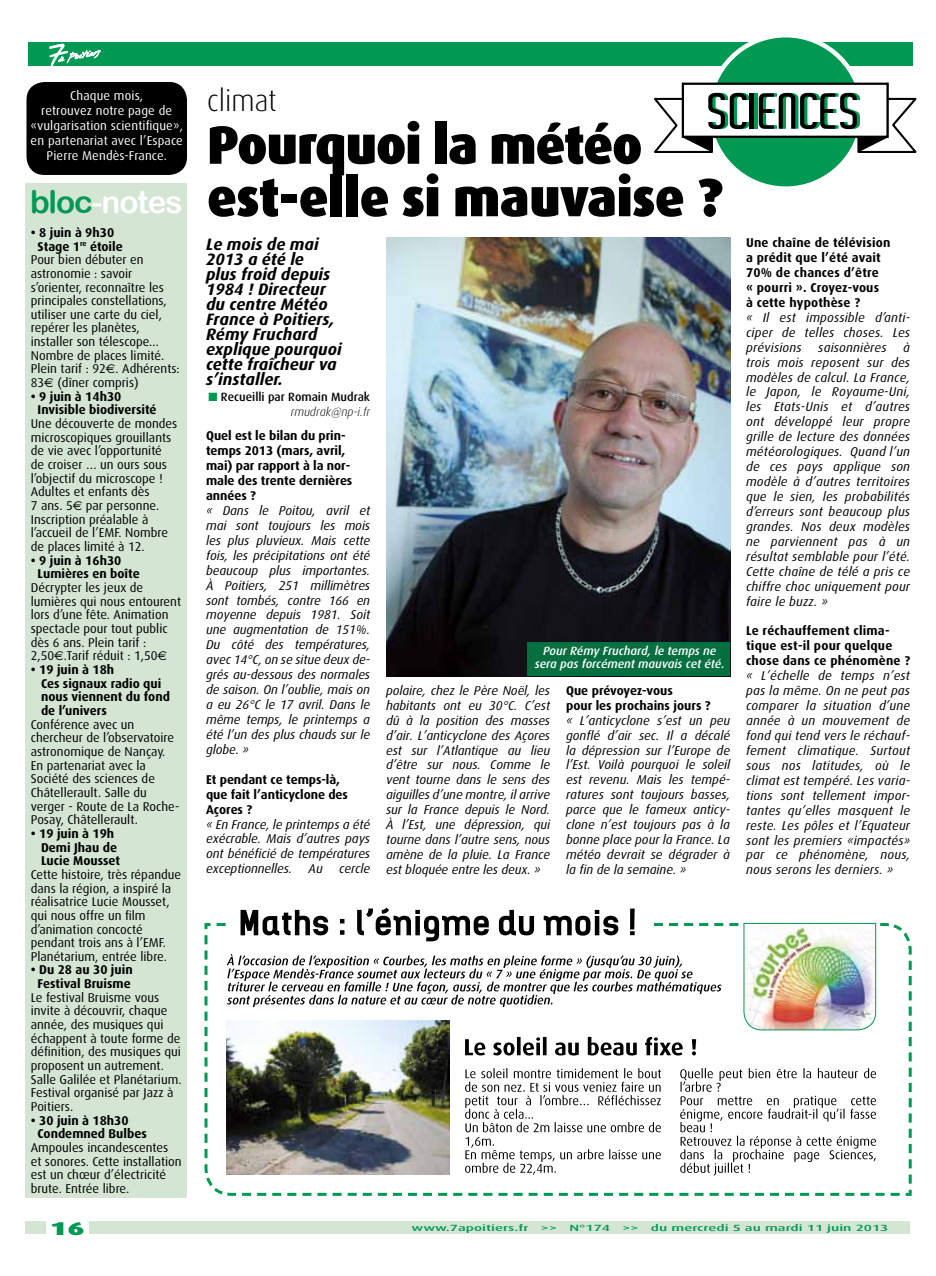
<style>
.page{position:relative;width:936px;height:1276px;background:#fff}
.page>*{position:absolute;margin:0;border:0;box-sizing:border-box;transform-origin:0 0}
.t1{font:900 54px/52.5px "Dax";letter-spacing:-.02em;color:#000;scale:.95 1}
.t2{font:300 30px "Dax";color:#000;scale:.95 1}
.t3{font:900 18.6px "Dax";color:#009953;scale:1.54 1}
.t4{font:italic 700 16.5px/15px "Dax";color:#000}
.t5{font:italic 12.75px/15px "Dax";color:#000;text-align:justify}
.t6{font:12.75px/13.6px "Dax";color:#000}
.t7{font:700 12.75px/15px "Dax";color:#000}
.t8{font:12.75px/15px "Dax";letter-spacing:.01em;color:#fff;text-align:center}
.t9{font:italic 500 12px/13.5px "Dax";color:#fff;text-align:center}
.t10{font:500 12px/15px "Dax";color:#000;text-align:right}
.t11{font:500 9px "Dax";color:#009953;scale:1.67 1}
.s1{font-family:"Arial Rounded MT Bold";font-weight:400;font-size:31.5px;color:#009953}
.s2{font-family:"Arial Rounded MT Bold";font-weight:400;font-size:31.5px;color:#fff}
.s3{font-family:"Euro Sans"}
.s4{color:#009953}
.s5{font-weight:300;font-style:italic}
</style>
<div class="page">
<svg style="left:204px;top:923px;width:708px;height:273px"></svg>
<div style="left:28px;top:42px;width:884px;height:24px;background:#009953"></div>
<svg style="left:49px;top:44px;width:52px;height:22px"></svg>
<div style="left:26px;top:82px;width:161px;height:93px;background:#000;border-radius:18px"></div>
<img style="left:386px;top:237px;width:344px;height:439px">
<div style="left:527px;top:642px;width:203px;height:34px;background:#056f40"></div>
<div style="left:708px;top:35px;width:154px;height:154px;background:#009953;border-radius:50%"></div>
<svg style="left:753px;top:93px;width:1px;height:36px"></svg>
<svg style="left:654px;top:81px;width:95px;height:73px"></svg>
<hr style="left:749px;top:93px;width:4px;height:36px;background:#000">
<svg style="left:758px;top:81px;width:159px;height:73px"></svg>
<div style="left:26px;top:183px;width:161px;height:1015px;background:#d4e5d4"></div>
<img style="left:226px;top:1030px;width:223px;height:144px">
<svg style="left:213px;top:907px;width:663px;height:123px"></svg>
<div style="left:25px;top:1221px;width:884px;height:13px;background:#d4e5d4"></div>
<div style="left:46px;top:1213px;width:43px;height:33px;background:#fff"></div>
<svg style="left:465px;top:1036px;width:231px;height:19px"></svg>
<svg style="left:680px;top:1068px;width:196px;height:107px"></svg>
<svg style="left:465px;top:1068px;width:196px;height:106px"></svg>
<h2 class="t2" style="left:207px;top:84px;width:75px">climat</h2>
<h1 class="t1" style="left:30px;top:119px;width:730px;text-indent:177px">Pourquoi la météo <span class="s1">bloc</span><span class="s2">-notes</span> est-elle si mauvaise ?</h1>
<p class="t7" style="left:31px;top:225px;width:85px">• 8 juin à 9h30</p>
<p class="t7" style="left:38px;top:239px;width:87px">Stage 1<sup>re</sup> étoile</p>
<p class="t6" style="left:31px;top:253px;width:114px">Pour bien débuter en</p>
<p class="t6" style="left:31px;top:267px;width:103px">astronomie : savoir</p>
<p class="t6" style="left:31px;top:280px;width:135px">s’orienter, reconnaître les</p>
<p class="t6" style="left:31px;top:294px;width:138px">principales constellations,</p>
<p class="t6" style="left:31px;top:308px;width:133px">utiliser une carte du ciel,</p>
<p class="t6" style="left:31px;top:321px;width:111px">repérer les planètes,</p>
<p class="t6" style="left:31px;top:335px;width:130px">installer son télescope...</p>
<p class="t6" style="left:31px;top:349px;width:135px">Nombre de places limité.</p>
<p class="t6" style="left:31px;top:362px;width:150px">Plein tarif : 92<span class="s3">€</span>. Adhérents:</p>
<p class="t6" style="left:31px;top:376px;width:110px">83<span class="s3">€</span> (dîner compris)</p>
<p class="t7" style="left:38px;top:390px;width:120px;line-height:13.6px;text-indent:-7px">• 9 juin à 14h30<br>Invisible biodiversité</p>
<p class="t6" style="left:31px;top:417px;width:148px">Une découverte de mondes microscopiques grouillants de vie avec l’opportunité de croiser … un ours sous l’objectif du microscope !<br>Adultes et enfants dès<br>7 ans. 5<span class="s3">€</span> par personne.<br>Inscription préalable à l’accueil de l’EMF. Nombre de places limité à 12.</p>
<p class="t7" style="left:38px;top:553px;width:104px;line-height:13.6px;text-indent:-7px">• 9 juin à 16h30<br>Lumières en boîte</p>
<p class="t6" style="left:31px;top:581px;width:152px">Décrypter les jeux de lumières qui nous entourent lors d’une fête. Animation spectacle pour tout public dès 6 ans. Plein tarif :<br>2,50<span class="s3">€</span>.Tarif réduit : 1,50<span class="s3">€</span></p>
<p class="t7" style="left:41px;top:663px;width:130px;line-height:13.6px;text-indent:-10px">• 19 juin à 18h<br>Ces signaux radio qui nous viennent du fond de l’univers</p>
<p class="t6" style="left:31px;top:717px;width:150px">Conférence avec un chercheur de l’observatoire astronomique de Nançay.<br>En partenariat avec la<br>Société des sciences de<br>Châtellerault. Salle du verger - Route de La Roche-<br>Posay, Châtellerault.</p>
<p class="t7" style="left:41px;top:826px;width:81px;line-height:13.6px;text-indent:-10px">• 19 juin à 19h<br>Demi Jhau de<br>Lucie Mousset</p>
<p class="t6" style="left:31px;top:867px;width:152px">Cette histoire, très répandue dans la région, a inspiré la réalisatrice Lucie Mousset, qui nous offre un film d’animation concocté pendant trois ans à l’EMF.<br>Planétarium, entrée libre.</p>
<p class="t7" style="left:31px;top:963px;width:103px;line-height:13.6px;text-align:center">• Du 28 au 30 juin<br>Festival Bruisme</p>
<p class="t6" style="left:31px;top:990px;width:152px">Le festival Bruisme vous invite à découvrir, chaque année, des musiques qui échappent à toute forme de définition, des musiques qui proposent un autrement.<br>Salle Galilée et Planétarium.<br>Festival organisé par Jazz à<br>Poitiers.</p>
<p class="t7" style="left:38px;top:1113px;width:111px;line-height:13.6px;text-indent:-7px">• 30 juin à 18h30<br>Condemned Bulbes</p>
<p class="t6" style="left:31px;top:1141px;width:152px">Ampoules incandescentes et sonores. Cette installation est un chœur d’électricité brute. Entrée libre.</p>
<h3 class="t3" style="left:50px;top:1217px;width:24px">16</h3>
<p class="t11" style="left:411px;top:1222px;width:72px">www.7apoitiers.fr</p>
<p class="t11" style="left:541px;top:1222px;width:11px">&gt;&gt;</p>
<p class="t11" style="left:569px;top:1222px;width:26px">N°174</p>
<p class="t11" style="left:622px;top:1222px;width:11px">&gt;&gt;</p>
<p class="t11" style="left:651px;top:1222px;width:144px">du mercredi 5 au mardi 11 juin 2013</p>
<p class="t8" style="left:30px;top:89px;width:154px">Chaque mois,<br>retrouvez notre page de «vulgarisation scientifique», en partenariat avec l’Espace<br>Pierre Mendès-France.</p>
<p class="t4" style="left:206px;top:237px;width:137px">Le mois de mai<br>2013 a été le<br>plus froid depuis<br>1984 ! Directeur du centre Météo<br>France à Poitiers,<br>Rémy Fruchard explique pourquoi cette fraîcheur va s’installer.</p>
<p class="t10" style="left:208px;top:390px;width:163px"><span class="s4">■</span> Recueilli par Romain Mudrak <span class="s5">rmudrak@np-i.fr</span></p>
<p class="t7" style="left:206px;top:428px;width:148px">Quel est le bilan du prin&shy;temps 2013 (mars, avril, mai) par rapport à la nor&shy;male des trente dernières années ?</p>
<p class="t5" style="left:206px;top:503px;width:165px">« Dans le Poitou, avril et mai sont toujours les mois les plus pluvieux. Mais cette fois, les précipitations ont été beaucoup plus importantes.<br>À Poitiers, 251 millimètres sont tombés, contre 166 en moyenne depuis 1981. Soit une augmentation de 151%.<br>Du côté des températures, avec 14°C, on se situe deux de&shy;grés au-dessous des normales de saison. On l’oublie, mais on a eu 26°C le 17 avril. Dans le même temps, le printemps a été l’un des plus chauds sur le globe. »</p>
<p class="t7" style="left:206px;top:772px;width:143px">Et pendant ce temps-là, que fait l’anticyclone des<br>Açores ?</p>
<p class="t5" style="left:206px;top:816px;width:165px">« En France, le printemps a été exécrable. Mais d’autres pays ont bénéficié de températures exceptionnelles.</p>
<p class="t7" style="left:746px;top:235px;width:146px">Une chaîne de télévision a prédit que l’été avait<br>70% de chances d’être<br>« pourri ». Croyez-vous<br>à cette hypothèse ?</p>
<p class="t5" style="left:746px;top:310px;width:165px">« Il est impossible d’anti&shy;ciper de telles choses. Les prévisions</p>
<p class="t5" style="left:746px;top:340px;width:165px;text-indent:157px">à trois mois reposent sur des modèles de calcul. La France, le Japon, le Royaume-Uni, les Etats-Unis et d’autres ont développé leur propre grille de lecture des données météorologiques. Quand l’un de ces pays applique son modèle à d’autres territoires que le sien, les probabilités d’erreurs sont beaucoup plus grandes. Nos deux modèles ne parviennent pas à un résultat semblable pour l’été.<br>Cette chaîne de télé a pris ce chiffre choc uniquement pour faire le buzz. »</p>
<p class="t7" style="left:746px;top:623px;width:165px">Le réchauffement clima&shy;tique est-il pour quelque chose dans ce phénomène ?</p>
<p class="t5" style="left:746px;top:668px;width:165px">« L’échelle de temps n’est pas la même. On ne peut pas comparer la situation d’une année à un mouvement de fond qui tend vers le réchauf&shy;fement climatique. Surtout sous nos latitudes, où le climat est tempéré. Les varia&shy;tions sont tellement impor&shy;tantes qu’elles masquent le reste. Les pôles et l’Equateur sont les premiers «impactés» par ce phénomène, nous, nous serons les derniers. »</p>
<p class="t5" style="left:818px;top:340px;width:70px">saisonnières</p>
<p class="t9" style="left:535px;top:644px;width:191px">Pour Rémy Fruchard, le temps ne sera pas forcément mauvais cet été.</p>
<p class="t5" style="left:386px;top:683px;width:165px">polaire, chez le Père Noël, les habitants ont eu 30°C. C’est dû à la position des masses d’air. L’anticyclone des Açores est sur l’Atlantique au lieu d’être sur nous. Comme le vent tourne dans le sens des aiguilles d’une montre, il arrive sur la France depuis le Nord.<br>À l’Est, une dépression, qui tourne dans l’autre sens, nous amène de la pluie. La France est bloquée entre les deux. »</p>
<p class="t7" style="left:566px;top:683px;width:146px">Que prévoyez-vous<br>pour les prochains jours ?</p>
<p class="t5" style="left:566px;top:713px;width:165px">« L’anticyclone s’est un peu gonflé d’air sec. Il a décalé la dépression sur l’Europe de l’Est. Voilà pourquoi le soleil est revenu. Mais les tempé&shy;ratures sont toujours basses, parce que le fameux anticy&shy;clone n’est toujours pas à la bonne place pour la France. La météo devrait se dégrader à la fin de la semaine. »</p>
<p class="t5" style="left:308px;top:861px;width:16px">Au</p>
<p class="t5" style="left:339px;top:861px;width:32px">cercle</p>
</div>
